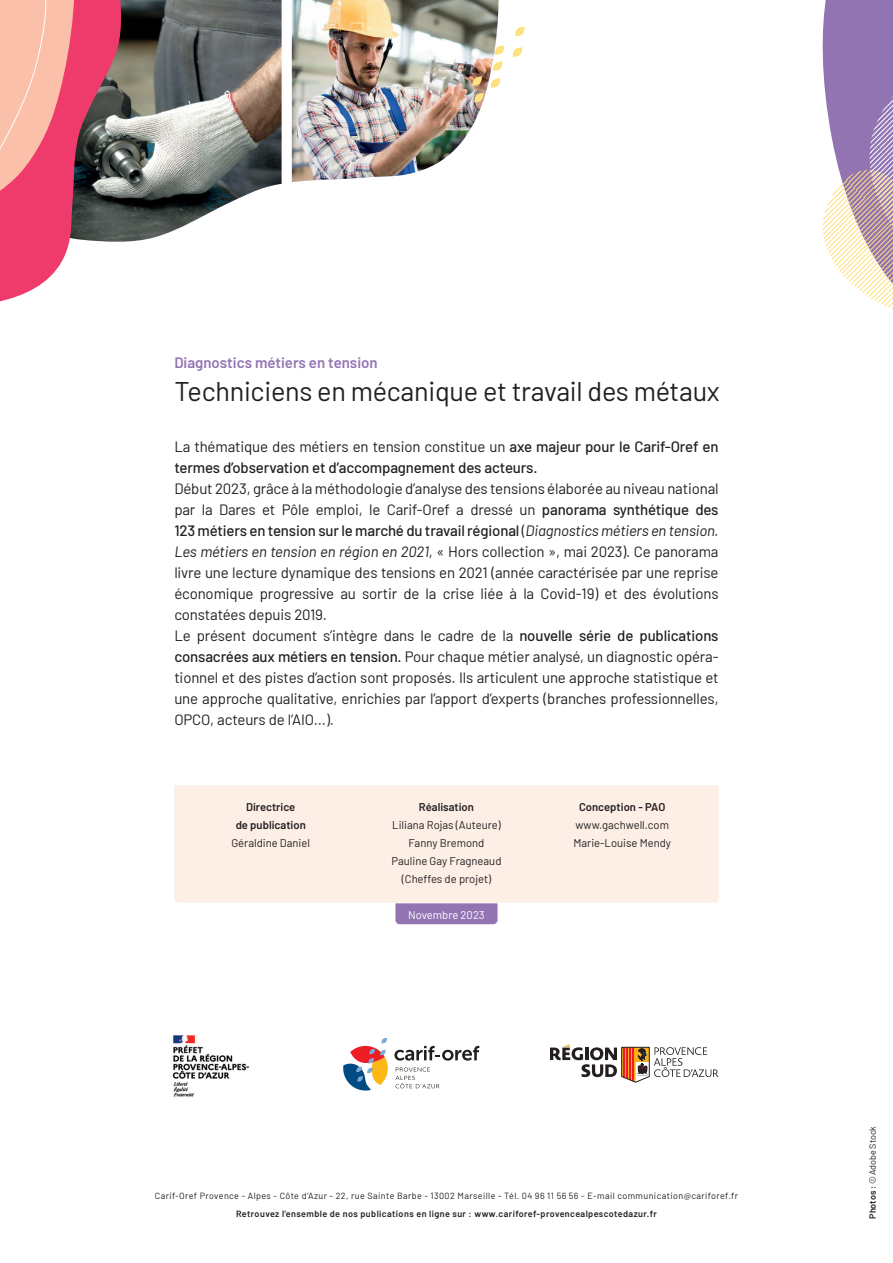
<style>
.page{position:relative;width:893px;height:1263px;background:#fff}
.page>*{position:absolute;margin:0;border:0;box-sizing:border-box;transform-origin:0 0}
.t1{font:27px "Barlow";letter-spacing:-.01em;color:#231f20}
.t2{font:15px/21px "Barlow";letter-spacing:-.01em;color:#231f20}
.t3{font:500 15px/21px "Barlow";letter-spacing:-.01em;color:#231f20}
.t4{font:600 15px "Barlow";color:#9374b3}
.t5{font:11.25px/18px "Barlow";color:#231f20;text-align:center}
.t6{font:600 11.25px/18px "Barlow";color:#231f20;text-align:center}
.t7{font:11.25px "Barlow";color:#fff}
.t8{font:9px "Barlow";letter-spacing:.045em;color:#231f20}
.t9{font:600 9px "Barlow";letter-spacing:.045em;color:#231f20}
.t10{font:9px "Barlow";color:#231f20}
.s1{font-weight:400}
.s2{font-weight:500}
.s3{font-style:italic}
.s4{font-weight:600}
</style>
<div class="page">
<img style="left:122px;top:0;width:376px;height:242px">
<svg style="left:550px;top:1044px;width:169px;height:38px"></svg>
<svg style="left:822px;top:0;width:71px;height:309px"></svg>
<svg style="left:493px;top:61px;width:10px;height:10px"></svg>
<svg style="left:494px;top:45px;width:10px;height:10px"></svg>
<svg style="left:515px;top:26px;width:10px;height:11px"></svg>
<svg style="left:512px;top:47px;width:11px;height:10px"></svg>
<svg style="left:490px;top:78px;width:11px;height:10px"></svg>
<svg style="left:472px;top:76px;width:10px;height:10px"></svg>
<svg style="left:474px;top:92px;width:10px;height:11px"></svg>
<svg style="left:394px;top:1046px;width:85px;height:14px"></svg>
<svg style="left:395px;top:1067px;width:44px;height:21px"></svg>
<svg style="left:343px;top:1038px;width:45px;height:53px"></svg>
<img style="left:172px;top:1035px;width:78px;height:62px">
<svg style="left:0;top:0;width:122px;height:302px;background:#d47c89"></svg>
<div style="left:174px;top:785px;width:545px;height:117px;background:#fdeee6"></div>
<div style="left:395px;top:903px;width:102px;height:21px;background:#9374b3"></div>
<p class="t4" style="left:174px;top:352px;width:205px">Diagnostics métiers en tension</p>
<h1 class="t1" style="left:174px;top:371px;width:547px">Techniciens en mécanique et travail des métaux</h1>
<p class="t3" style="left:174px;top:435px;width:546px"><span class="s1">La thématique des métiers en tension constitue un</span> axe majeur pour le Carif-Oref en termes d’observation et d’accompagnement des acteurs.</p>
<p class="t2" style="left:174px;top:477px;width:546px">Début 2023, grâce à la méthodologie d’analyse des tensions élaborée au niveau national par la Dares et Pôle emploi, le Carif-Oref a dressé un <span class="s2">panorama synthétique des 123 métiers en tension sur le marché du travail régional</span> (<span class="s3">Diagnostics métiers en tension.<br>Les métiers en tension en région en 2021</span>, « Hors collection », mai 2023). Ce panorama livre une lecture dynamique des tensions en 2021 (année caractérisée par une reprise économique progressive au sortir de la crise liée à la Covid-19) et des évolutions constatées depuis 2019.<br>Le présent document s’intègre dans le cadre de la <span class="s2">nouvelle série de publications consacrées aux métiers en tension.</span> Pour chaque métier analysé, un diagnostic opéra&shy;tionnel et des pistes d’action sont proposés. Ils articulent une approche statistique et une approche qualitative, enrichies par l’apport d’experts (branches professionnelles, OPCO, acteurs de l’AIO...).</p>
<p class="t6" style="left:236px;top:797px;width:72px">Directrice<br>de publication</p>
<p class="t5" style="left:231px;top:833px;width:80px">Géraldine Daniel</p>
<p class="t6" style="left:419px;top:797px;width:57px">Réalisation</p>
<p class="t5" style="left:391px;top:815px;width:111px">Liliana Rojas (Auteure)<br>Fanny Bremond<br>Pauline Gay Fragneaud (Cheffes de projet)</p>
<p class="t7" style="left:408px;top:907px;width:78px">Novembre 2023</p>
<p class="t6" style="left:579px;top:797px;width:88px">Conception - PAO</p>
<p class="t5" style="left:573px;top:815px;width:99px;text-align:left">www.gachwell.com<br>Marie-Louise Mendy</p>
<p class="t8" style="left:155px;top:1189px;width:585px">Carif-Oref Provence - Alpes - Côte d’Azur - 22, rue Sainte Barbe - 13002 Marseille - Tél. 04 96 11 56 56 - E-mail communication@cariforef.fr</p>
<p class="t9" style="left:236px;top:1207px;width:422px">Retrouvez l’ensemble de nos publications en ligne sur : www.cariforef-provencealpescotedazur.fr</p>
<p class="t10" style="left:866px;top:1219px;width:94px;rotate:-90deg"><span class="s4">Photos :</span> ©Adobe Stock</p>
</div>
